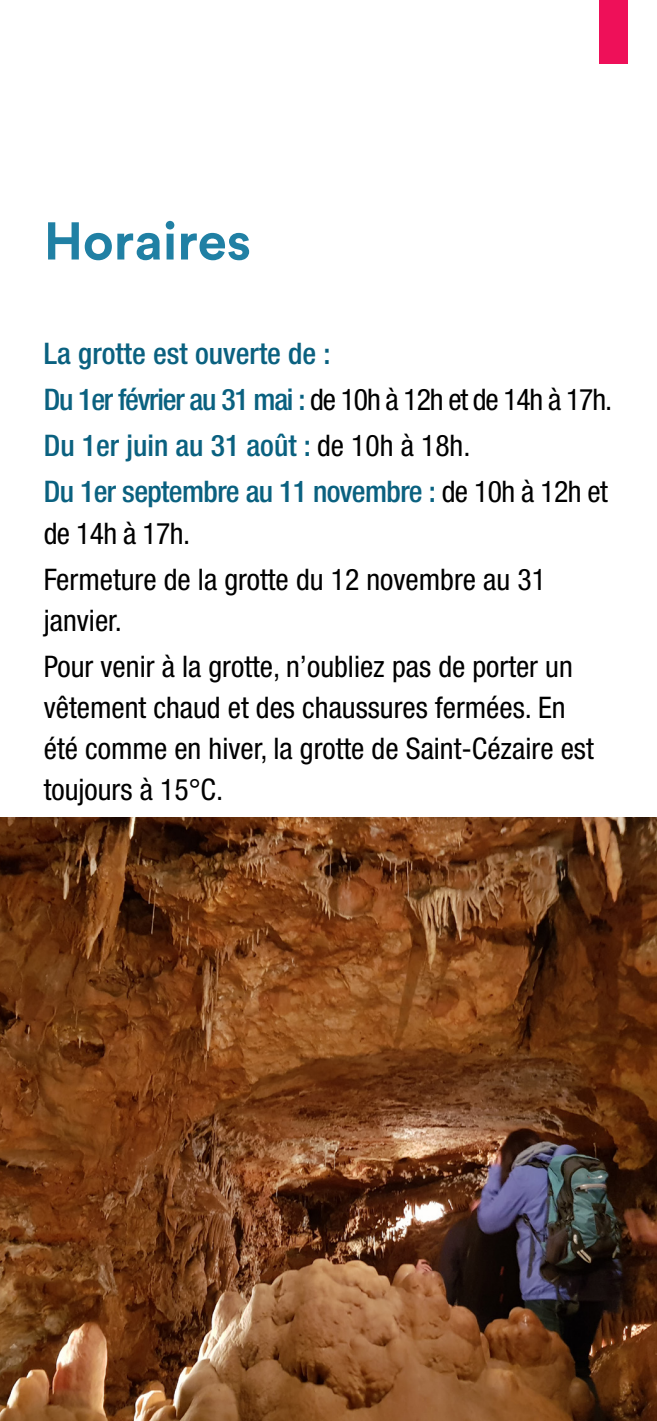
<style>
.page{position:relative;width:657px;height:1421px;background:#fff}
.page>*{position:absolute;margin:0;border:0;box-sizing:border-box;transform-origin:0 0}
.t1{font:700 52.5px "Circular Std";color:#2080a4}
.t2{font:condensed 29.75px/41.1px "Helvetica Neue LT Pro";color:#000}
.t3{font:500 condensed 29.75px "Helvetica Neue LT Pro";color:#0a6180}
.t4{font:500 condensed 29.75px/41.1px "Helvetica Neue LT Pro";letter-spacing:-.02em;color:#0a6180}
.t5{font:condensed 29.75px "Helvetica Neue LT Pro";letter-spacing:-.04em;color:#000}
.s1{font-weight:500;color:#0a6180}
.s2{font-weight:400;color:#000}
</style>
<div class="page">
<img style="left:0;top:817px;width:656px;height:604px">
<div style="left:598px;top:0;width:29px;height:63px;background:#ee1059"></div>
<p class="t1" style="left:44px;top:207px;width:209px">Horaires</p>
<p class="t3" style="left:44px;top:336px;width:288px">La grotte est ouverte de :</p>
<p class="t5" style="left:44px;top:383px;width:569px"><span class="s1">Du 1er février au 31 mai :</span> de 10h à 12h et de 14h à 17h.</p>
<p class="t3" style="left:44px;top:428px;width:428px">Du 1er juin au 31 août : <span class="s2">de 10h à 18h.</span></p>
<p class="t4" style="left:44px;top:471px;width:565px">Du 1er septembre au 11 novembre : <span class="s2">de 10h à 12h et de 14h à 17h.</span></p>
<p class="t2" style="left:44px;top:558px;width:503px">Fermeture de la grotte du 12 novembre au 31 janvier.</p>
<p class="t2" style="left:44px;top:646px;width:551px">Pour venir à la grotte, n’oubliez pas de porter un vêtement chaud et des chaussures fermées. En été comme en hiver, la grotte de Saint-Cézaire est toujours à 15°C.</p>
</div>
